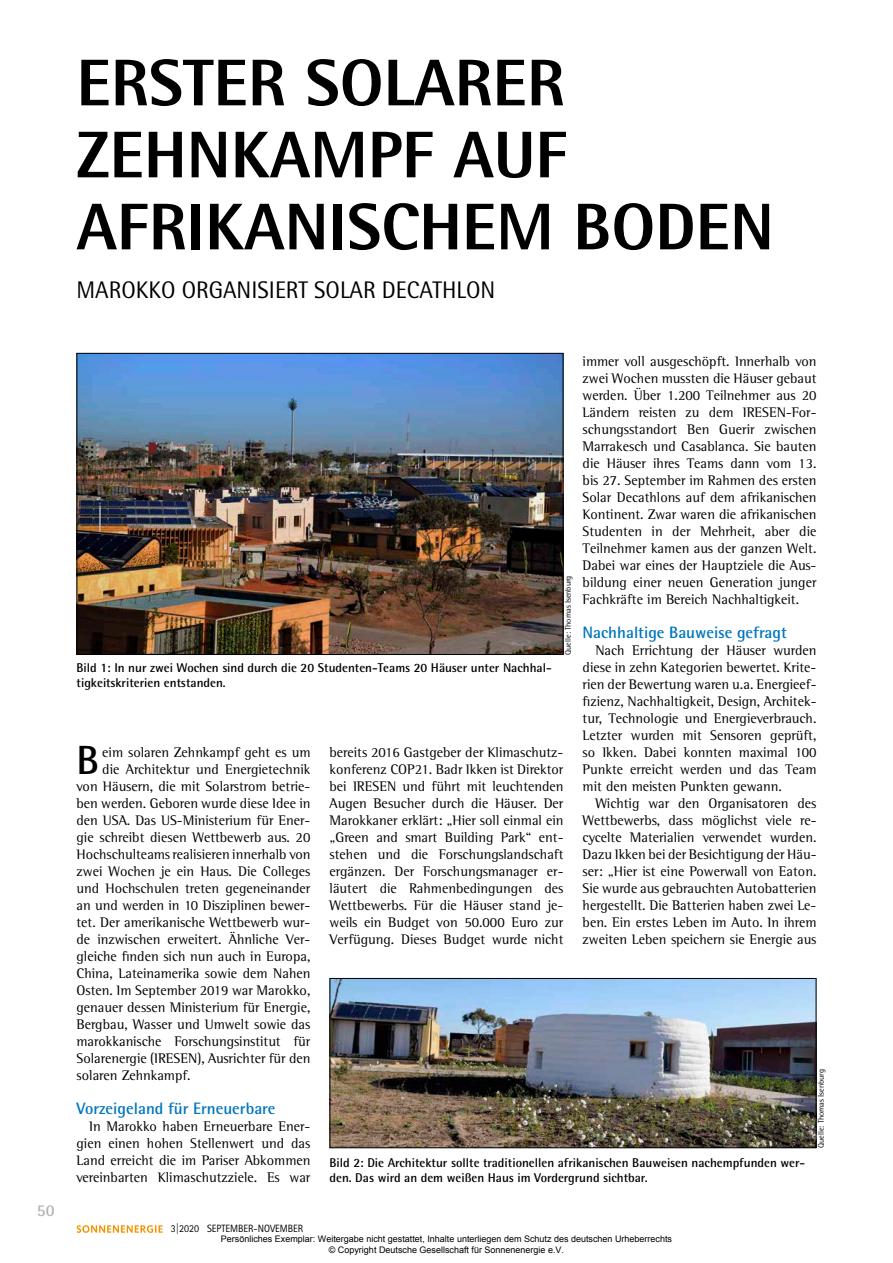
<style>
.page{position:relative;width:893px;height:1263px;background:#fff}
.page>*{position:absolute;margin:0;border:0;box-sizing:border-box;transform-origin:0 0}
.t1{font:800 66px/72px "Rotis Semi Sans Std";color:#000}
.t2{font:700 40.8px "Rotis Semi Sans Std";color:#000}
.t3{font:24px "Rotis Semi Sans Std";color:#000}
.t4{font:700 16.5px "Rotis Semi Sans Std";color:#0076bd}
.t5{font:700 16.5px "Rotis Semi Sans Std";color:#b1b3b4}
.t6{font:14.25px/17px "Rotis Semi Serif Std";color:#000;text-align:justify}
.t7{font:700 12.75px/15px "Rotis Semi Sans Std";color:#000}
.t8{font:10.65px "Rotis Sans Serif Std";color:#000;scale:.95 1}
.t9{font:9px/10.8px "Arial";color:#000;text-align:center}
.t10{font:8.25px "Rotis Semi Sans Std";color:#000}
</style>
<div class="page">
<svg style="left:77px;top:1225px;width:86px;height:8px"></svg>
<img style="left:79px;top:355px;width:482px;height:298px">
<div style="left:77px;top:353px;width:486px;height:302px;border:1px solid #000"></div>
<img style="left:332px;top:980px;width:482px;height:166px">
<div style="left:330px;top:978px;width:486px;height:170px;border:1px solid #000"></div>
<h1 class="t1" style="left:77px;top:46px;width:699px">ERSTER SOLARER<br>ZEHNKAMPF AUF<br>AFRIKANISCHEM BODEN</h1>
<h3 class="t3" style="left:77px;top:275px;width:420px">MAROKKO ORGANISIERT SOLAR DECATHLON</h3>
<p class="t5" style="left:37px;top:1200px;width:19px">50</p>
<p class="t6" style="left:583px;top:352px;width:235px">immer voll ausgeschöpft. Innerhalb von zwei Wochen mussten die Häuser gebaut werden. Über 1.200 Teilnehmer aus 20<br>Ländern reisten zu dem IRESEN-For&shy;schungsstandort Ben Guerir zwischen Marrakesch und Casablanca. Sie bauten die Häuser ihres Teams dann vom 13. bis 27. September im Rahmen des ersten Solar Decathlons auf dem afrikanischen Kontinent. Zwar waren die afrikanischen Studenten in der Mehrheit, aber die Teilnehmer kamen aus der ganzen Welt.<br>Dabei war eines der Hauptziele die Aus&shy;bildung einer neuen Generation junger Fachkräfte im Bereich Nachhaltigkeit.</p>
<p class="t4" style="left:583px;top:622px;width:206px">Nachhaltige Bauweise gefragt</p>
<p class="t6" style="left:583px;top:642px;width:235px;text-indent:13px">Nach Errichtung der Häuser wurden diese in zehn Kategorien bewertet. Krite&shy;rien der Bewertung waren u.a. Energieef&shy;fizienz, Nachhaltigkeit, Design, Architek&shy;tur, Technologie und Energieverbrauch.<br>Letzter wurden mit Sensoren geprüft, so Ikken. Dabei konnten maximal 100<br>Punkte erreicht werden und das Team mit den meisten Punkten gewann.</p>
<p class="t6" style="left:583px;top:795px;width:235px;text-indent:13px">Wichtig war den Organisatoren des Wettbewerbs, dass möglichst viele re&shy;cycelte Materialien verwendet wurden.<br>Dazu Ikken bei der Besichtigung der Häu&shy;ser: „Hier ist eine Powerwall von Eaton.<br>Sie wurde aus gebrauchten Autobatterien hergestellt. Die Batterien haben zwei Le&shy;ben. Ein erstes Leben im Auto. In ihrem zweiten Leben speichern sie Energie aus</p>
<p class="t10" style="left:563px;top:655px;width:81px;rotate:-90deg">Quelle: Thomas Isenburg</p>
<p class="t7" style="left:77px;top:660px;width:477px">Bild 1: In nur zwei Wochen sind durch die 20 Studenten-Teams 20 Häuser unter Nachhal&shy;tigkeitskriterien entstanden.</p>
<h2 class="t2" style="left:77px;top:735px;width:24px">B</h2>
<p class="t6" style="left:102px;top:744px;width:210px">eim solaren Zehnkampf geht es um</p>
<p class="t6" style="left:330px;top:744px;width:235px">bereits 2016 Gastgeber der Klimaschutz&shy;konferenz COP21. Badr Ikken ist Direktor bei IRESEN und führt mit leuchtenden Augen Besucher durch die Häuser. Der Marokkaner erklärt: „Hier soll einmal ein „Green and smart Building Park“ ent&shy;stehen und die Forschungslandschaft ergänzen. Der Forschungsmanager er&shy;läutert die Rahmenbedingungen des Wettbewerbs. Für die Häuser stand je&shy;weils ein Budget von 50.000 Euro zur Verfügung. Dieses Budget wurde nicht</p>
<p class="t6" style="left:102px;top:761px;width:210px">die Architektur und Energietechnik</p>
<p class="t6" style="left:77px;top:778px;width:235px">von Häusern, die mit Solarstrom betrie-</p>
<p class="t6" style="left:77px;top:795px;width:235px">ben werden. Geboren wurde diese Idee in</p>
<p class="t6" style="left:77px;top:812px;width:235px">den USA. Das US-Ministerium für Ener-</p>
<p class="t6" style="left:77px;top:829px;width:235px">gie schreibt diesen Wettbewerb aus. 20</p>
<p class="t6" style="left:77px;top:846px;width:235px">Hochschulteams realisieren innerhalb von</p>
<p class="t6" style="left:77px;top:863px;width:235px">zwei Wochen je ein Haus. Die Colleges</p>
<p class="t6" style="left:77px;top:880px;width:235px">und Hochschulen treten gegeneinander</p>
<p class="t6" style="left:77px;top:897px;width:235px">an und werden in 10 Disziplinen bewer-</p>
<p class="t6" style="left:77px;top:914px;width:235px">tet. Der amerikanische Wettbewerb wur-</p>
<p class="t6" style="left:77px;top:931px;width:235px">de inzwischen erweitert. Ähnliche Ver-</p>
<p class="t6" style="left:77px;top:948px;width:235px">gleiche finden sich nun auch in Europa,</p>
<p class="t6" style="left:77px;top:965px;width:235px">China, Lateinamerika sowie dem Nahen</p>
<p class="t6" style="left:77px;top:982px;width:235px">Osten. Im September 2019 war Marokko,</p>
<p class="t6" style="left:77px;top:999px;width:235px">genauer dessen Ministerium für Energie,</p>
<p class="t6" style="left:77px;top:1016px;width:235px">Bergbau, Wasser und Umwelt sowie das</p>
<p class="t6" style="left:77px;top:1033px;width:235px">marokkanische Forschungsinstitut für</p>
<p class="t6" style="left:77px;top:1050px;width:235px">Solarenergie (IRESEN), Ausrichter für den</p>
<p class="t6" style="left:77px;top:1067px;width:116px">solaren Zehnkampf.</p>
<p class="t4" style="left:77px;top:1098px;width:200px">Vorzeigeland für Erneuerbare</p>
<p class="t6" style="left:77px;top:1118px;width:235px;text-indent:13px">In Marokko haben Erneuerbare Ener&shy;gien einen hohen Stellenwert und das Land erreicht die im Pariser Abkommen vereinbarten Klimaschutzziele. Es war</p>
<p class="t10" style="left:816px;top:1148px;width:81px;rotate:-90deg">Quelle: Thomas Isenburg</p>
<p class="t7" style="left:330px;top:1155px;width:477px">Bild 2: Die Architektur sollte traditionellen afrikanischen Bauweisen nachempfunden wer&shy;den. Das wird an dem weißen Haus im Vordergrund sichtbar.</p>
<p class="t8" style="left:171px;top:1222px;width:141px">3|2020 SEPTEMBER-NOVEMBER</p>
<p class="t9" style="left:221px;top:1233px;width:453px">Persönliches Exemplar: Weitergabe nicht gestattet, Inhalte unterliegen dem Schutz des deutschen Urheberrechts © Copyright Deutsche Gesellschaft für Sonnenenergie e.V.</p>
</div>
